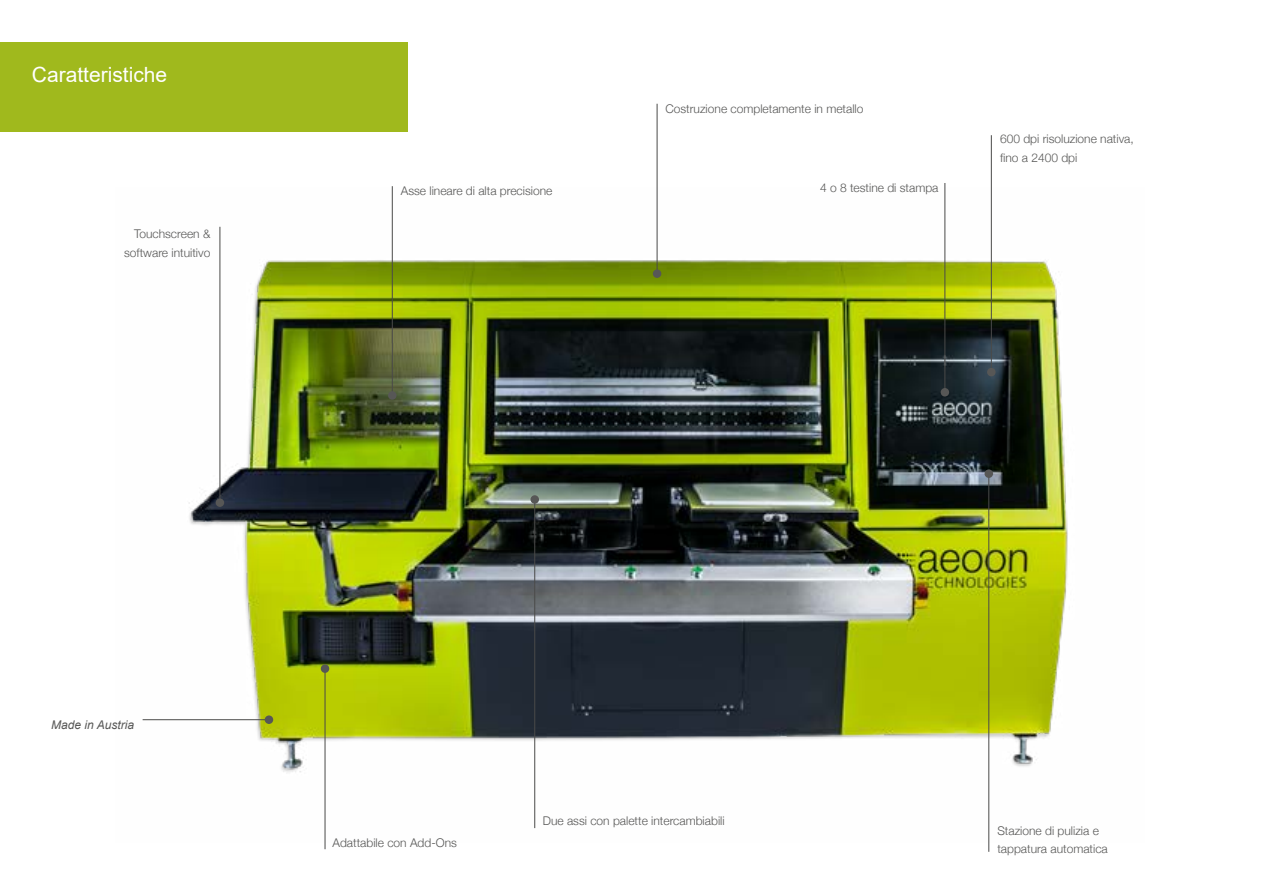
<style>
.page{position:relative;width:1263px;height:893px;background:#fff}
.page>*{position:absolute;margin:0;border:0;box-sizing:border-box;transform-origin:0 0}
.t1{font:21px "Arial";color:#fff}
.t2{font:300 12px/18.6px "Helvetica Neue";color:#575756}
.t3{font:italic 12px "Arial";color:#575756}
</style>
<div class="page">
<img style="left:142px;top:187px;width:926px;height:655px">
<hr style="left:220px;top:227px;width:1px;height:277px;background:#4a4a49">
<div style="left:216px;top:498px;width:8px;height:9px;background:#575756;border-radius:50%"></div>
<hr style="left:392px;top:186px;width:1px;height:211px;background:#4a4a49">
<div style="left:388px;top:391px;width:8px;height:9px;background:#575756;border-radius:50%"></div>
<hr style="left:944px;top:183px;width:1px;height:211px;background:#4a4a49">
<div style="left:941px;top:388px;width:8px;height:8px;background:#575756;border-radius:50%"></div>
<hr style="left:991px;top:135px;width:1px;height:239px;background:#4a4a49">
<div style="left:987px;top:368px;width:8px;height:8px;background:#575756;border-radius:50%"></div>
<hr style="left:657px;top:104px;width:1px;height:171px;background:#4a4a49">
<div style="left:653px;top:269px;width:8px;height:9px;background:#575756;border-radius:50%"></div>
<hr style="left:534px;top:498px;width:1px;height:330px;background:#4a4a49">
<div style="left:530px;top:495px;width:9px;height:9px;background:#575756;border-radius:50%"></div>
<hr style="left:988px;top:472px;width:1px;height:380px;background:#4a4a49">
<div style="left:984px;top:469px;width:9px;height:9px;background:#575756;border-radius:50%"></div>
<hr style="left:325px;top:667px;width:1px;height:182px;background:#4a4a49">
<div style="left:321px;top:664px;width:8px;height:9px;background:#575756;border-radius:50%"></div>
<hr style="left:143px;top:719px;width:128px;height:1px;background:#4a4a49">
<div style="left:265px;top:715px;width:8px;height:9px;background:#575756;border-radius:50%"></div>
<div style="left:0;top:43px;width:408px;height:89px;background:#a0b91d"></div>
<h1 class="t1" style="left:32px;top:60px;width:137px">Caratteristiche</h1>
<p class="t2" style="left:124px;top:224px;width:88px;text-align:right">Touchscreen &amp; software intuitivo</p>
<p class="t2" style="left:401px;top:180px;width:153px">Asse lineare di alta precisione</p>
<p class="t2" style="left:665px;top:99px;width:200px">Costruzione completamente in metallo</p>
<p class="t2" style="left:820px;top:178px;width:120px">4 o 8 testine di stampa</p>
<p class="t2" style="left:1000px;top:129px;width:135px">600 dpi risoluzione nativa, fino a 2400 dpi</p>
<p class="t3" style="left:51px;top:717px;width:84px">Made in Austria</p>
<p class="t2" style="left:332px;top:832px;width:126px">Adattabile con Add-Ons</p>
<p class="t2" style="left:543px;top:811px;width:183px">Due assi con palette intercambiabili</p>
<p class="t2" style="left:997px;top:820px;width:112px">Stazione di pulizia e tappatura automatica</p>
</div>
